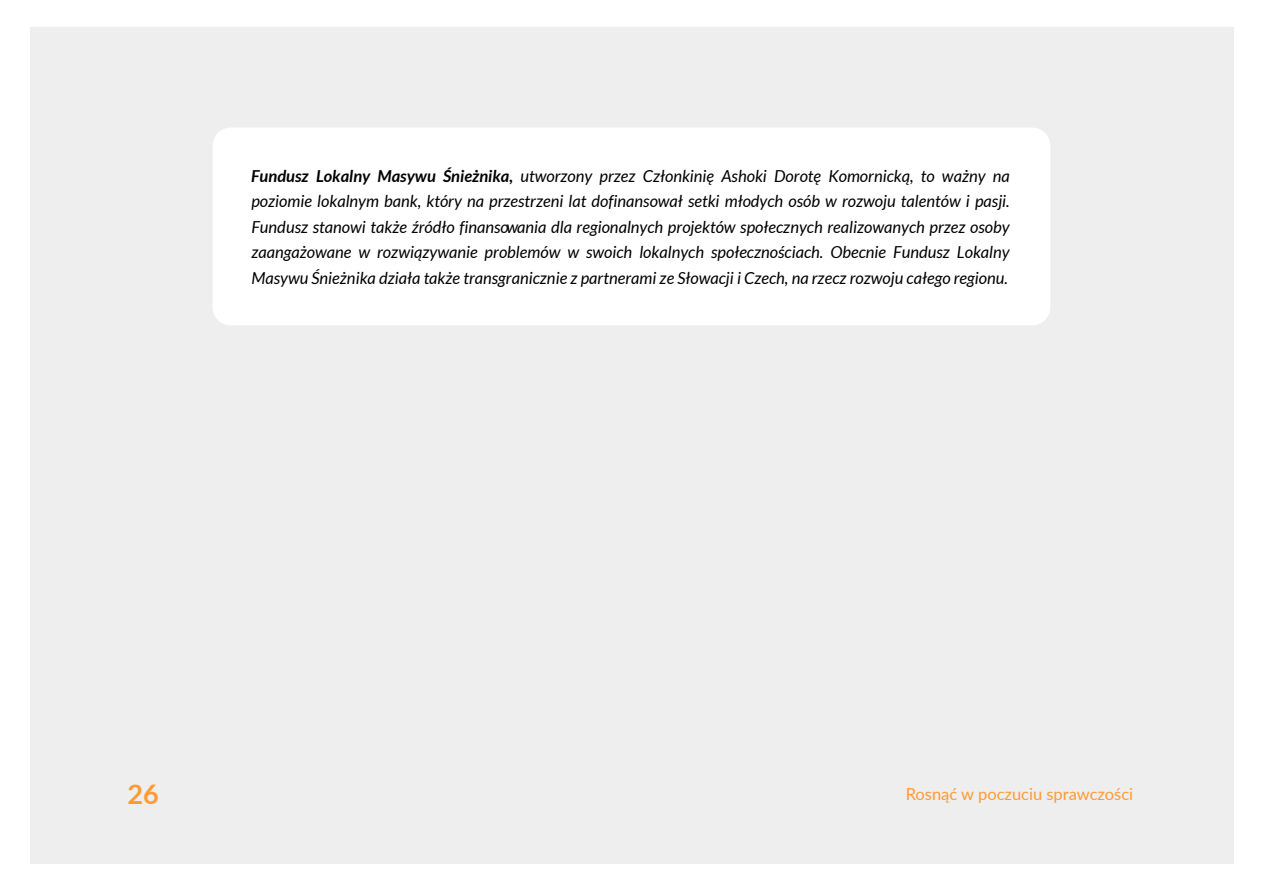
<style>
.page{position:relative;width:1263px;height:893px;background:#fff}
.page>*{position:absolute;margin:0;border:0;box-sizing:border-box;transform-origin:0 0}
.t1{font:700 27px "Lato";color:#f93}
.t2{font:italic 16.5px/25.5px "Lato";color:#000;text-align:justify}
.t3{font:16.5px "Lato";color:#f93}
.s1{font-weight:700}
</style>
<div class="page">
<div style="left:30px;top:27px;width:1203px;height:833px;background:#eee"></div>
<div style="left:213px;top:128px;width:837px;height:197px;background:#fff;border-radius:18px"></div>
<p class="t2" style="left:251px;top:164px;width:760px"><span class="s1">Fundusz Lokalny Masywu Śnieżnika,</span> utworzony przez Członkinię Ashoki Dorotę Komornicką, to ważny na poziomie lokalnym bank, który na przestrzeni lat dofinansował setki młodych osób w rozwoju talentów i pasji.<br>Fundusz stanowi także źródło finansowania dla regionalnych projektów społecznych realizowanych przez osoby zaangażowane w rozwiązywanie problemów w swoich lokalnych społecznościach. Obecnie Fundusz Lokalny Masywu Śnieżnika działa także transgranicznie z partnerami ze Słowacji i Czech, na rzecz rozwoju całego regionu.</p>
<h1 class="t1" style="left:128px;top:774px;width:33px">26</h1>
<p class="t3" style="left:906px;top:782px;width:229px">Rosnąć w poczuciu sprawczości</p>
</div>
